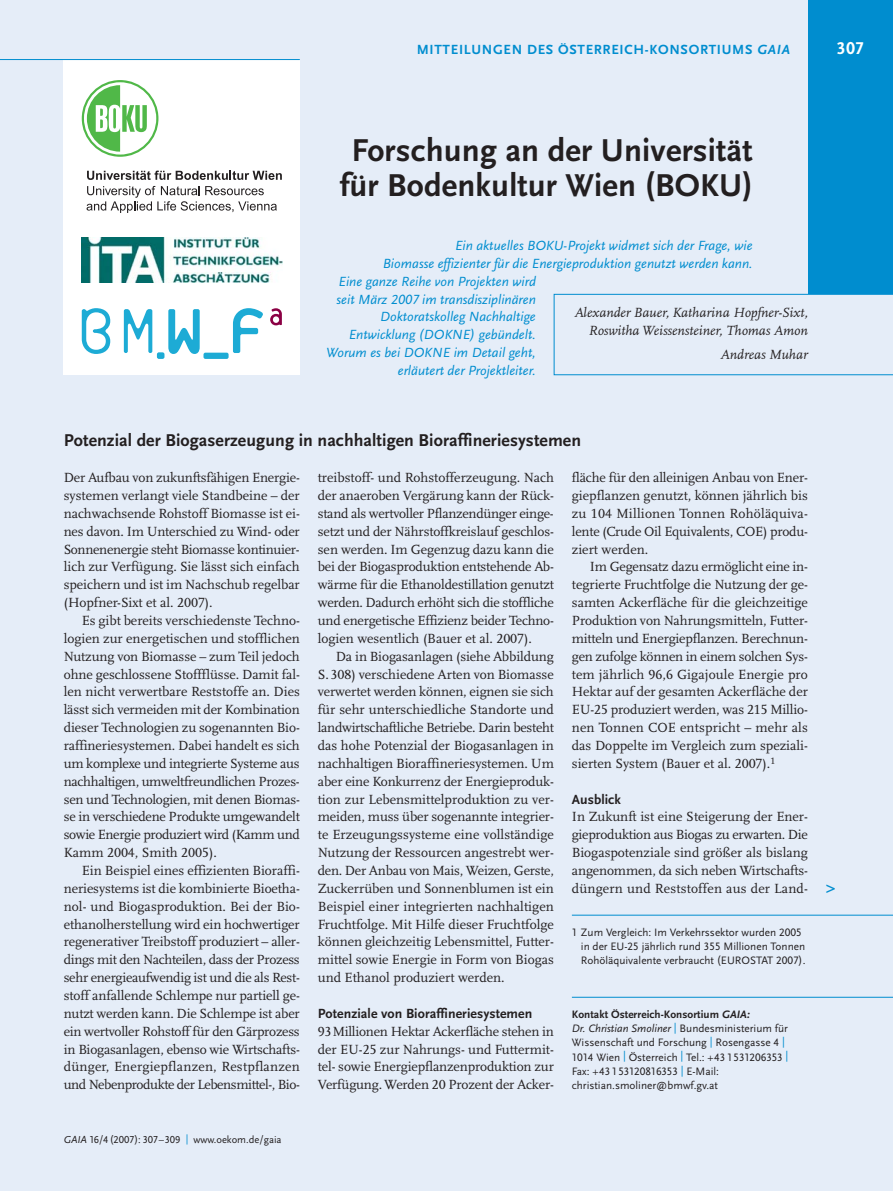
<style>
.page{position:relative;width:893px;height:1191px;background:#e5edf8}
.page>*{position:absolute;margin:0;border:0;box-sizing:border-box;transform-origin:0 0}
.t1{font:700 33px/35.7px "Scala Sans LF";letter-spacing:.005em;color:#231f20;text-align:center}
.t2{font:700 17.85px "Scala Sans LF";letter-spacing:.005em;color:#231f20}
.t3{font:700 17.85px "Scala Sans LF";color:#fff}
.t4{font:700 17.85px "Scala Sans LF";color:#008dcf}
.t5{font:13.8px/17.9px "Scala LF";letter-spacing:-.005em;color:#231f20;text-align:justify}
.t6{font:italic 13.8px "Scala Sans LF";color:#008dcf}
.t7{font:italic 13.8px/17.9px "Scala LF";color:#231f20;text-align:right}
.t8{font:700 13.8px "Scala Sans LF";letter-spacing:.005em;color:#231f20}
.t9{font:700 13.8px "Scala Sans LF";letter-spacing:.05em;color:#008dcf}
.t10{font:11.25px/14.2px "Scala Sans LF";color:#231f20}
.t11{font:10.5px "Scala Sans LF";color:#231f20}
.s1{font-style:italic}
.s2{color:#008dcf}
.s3{font-weight:700}
.s4{font-weight:700;font-style:italic}
</style>
<div class="page">
<div style="left:808px;top:0;width:85px;height:294px;background:#008dcf"></div>
<svg style="left:554px;top:294px;width:339px;height:81px"></svg>
<div style="left:64px;top:60px;width:236px;height:315px;background:#fff"></div>
<svg style="left:87px;top:171px;width:195px;height:9px"></svg>
<svg style="left:87px;top:186px;width:190px;height:27px"></svg>
<svg style="left:82px;top:80px;width:76px;height:77px"></svg>
<img style="left:82px;top:237px;width:200px;height:45px">
<svg style="left:82px;top:308px;width:28px;height:46px"></svg>
<svg style="left:124px;top:309px;width:28px;height:44px"></svg>
<div style="left:157px;top:352px;width:7px;height:7px;background:#1dabd5;border-radius:2px"></div>
<svg style="left:168px;top:309px;width:32px;height:45px"></svg>
<div style="left:203px;top:353px;width:26px;height:6px;background:#1dabd5;border-radius:2px"></div>
<svg style="left:233px;top:308px;width:30px;height:45px"></svg>
<svg style="left:270px;top:308px;width:12px;height:17px"></svg>
<hr style="left:0;top:59px;width:300px;height:1px;background:#008dcf">
<hr style="left:572px;top:997px;width:321px;height:1px;background:#008dcf">
<hr style="left:572px;top:915px;width:321px;height:1px;background:#008dcf">
<p class="t9" style="left:417px;top:44px;width:375px">MITTEILUNGEN DES ÖSTERREICH-KONSORTIUMS <span class="s1">GAIA</span></p>
<p class="t3" style="left:837px;top:41px;width:28px">307</p>
<h1 class="t1" style="left:340px;top:135px;width:414px">Forschung an der Universität für Bodenkultur Wien (BOKU)</h1>
<p class="t6" style="left:455px;top:240px;width:299px">Ein aktuelles BOKU-Projekt widmet sich der Frage, wie</p>
<p class="t6" style="left:383px;top:258px;width:371px">Biomasse effizienter für die Energieproduktion genutzt werden kann.</p>
<p class="t6" style="left:339px;top:275px;width:199px">Eine ganze Reihe von Projekten wird</p>
<p class="t6" style="left:337px;top:293px;width:201px">seit März 2007 im transdisziplinären</p>
<p class="t6" style="left:380px;top:311px;width:157px">Doktorats kolleg Nachhaltige</p>
<p class="t6" style="left:349px;top:329px;width:189px">Entwicklung (DOKNE) gebündelt.</p>
<p class="t6" style="left:326px;top:347px;width:211px">Worum es bei DOKNE im Detail geht,</p>
<p class="t6" style="left:398px;top:365px;width:140px">erläutert der Projekt leiter.</p>
<p class="t7" style="left:574px;top:305px;width:235px">Alexander Bauer, Katharina Hopfner-Sixt,<br>Roswitha Weissensteiner, Thomas Amon</p>
<p class="t7" style="left:720px;top:347px;width:89px">Andreas Muhar</p>
<p class="t2" style="left:64px;top:433px;width:519px">Potenzial der Biogaserzeugung in nachhaltigen Bioraffineriesystemen</p>
<p class="t5" style="left:64px;top:470px;width:238px">Der Aufbau von zukunftsfähigen Energie&shy;systemen verlangt viele Standbeine – der nachwachsende Rohstoff Biomasse ist ei&shy;nes davon. Im Unterschied zu Wind- oder Sonnenenergie steht Biomasse kontinuier&shy;lich zur Verfügung. Sie lässt sich einfach speichern und ist im Nachschub regelbar (Hopfner-Sixt et al. 2007).</p>
<p class="t5" style="left:64px;top:613px;width:238px;text-indent:18px">Es gibt bereits verschiedenste Techno&shy;logien zur energetischen und stofflichen Nutzung von Biomasse – zum Teil jedoch ohne geschlossene Stoffflüsse. Damit fal&shy;len nicht verwertbare Reststoffe an. Dies lässt sich vermei den mit der Kombina tion die ser Technologien zu sogenannten Bio&shy;raffineriesystemen. Dabei handelt es sich um komplexe und integrierte Systeme aus nachhaltigen, umweltfreundlichen Prozes&shy;sen und Technologien, mit denen Biomas&shy;se in verschiedene Produkte umgewandelt sowie Energie produziert wird (Kamm und Kamm 2004, Smith 2005).</p>
<p class="t5" style="left:64px;top:862px;width:238px;text-indent:18px">Ein Beispiel eines effizienten Bioraffi - ne riesystems ist die kombinierte Bioetha - nol- und Biogasproduktion. Bei der Bio&shy;ethanolherstellung wird ein hochwertiger regenerativer Treibstoff produziert – aller&shy;dings mit den Nachteilen, dass der Prozess sehr energieaufwendig ist und die als Rest&shy;stoff anfallende Schlempe nur partiell ge&shy;nutzt werden kann. Die Schlempe ist aber ein wertvoller Rohstoff für den Gärprozess in Biogasanlagen, ebenso wie Wirtschafts&shy;dünger, Energiepflanzen, Restpflanzen und Nebenprodukte der Lebensmittel-, Bio-</p>
<p class="t11" style="left:64px;top:1135px;width:219px"><span class="s1">GAIA</span> 16/4 (2007): 307–309 <span class="s2">|</span> www.oekom.de/gaia</p>
<p class="t5" style="left:318px;top:470px;width:238px">treibstoff- und Rohstofferzeugung. Nach der anaeroben Vergärung kann der Rück&shy;stand als wertvoller Pflanzendünger einge&shy;setzt und der Nährstoffkreislauf geschlos&shy;sen werden. Im Gegenzug dazu kann die bei der Biogasproduktion entstehende Ab&shy;wärme für die Ethanoldestillation genutzt werden. Dadurch erhöht sich die stoffliche und energetische Effizienz beider Techno - logien wesentlich (Bauer et al. 2007).</p>
<p class="t5" style="left:318px;top:648px;width:238px;text-indent:18px">Da in Biogasanlagen (siehe Abbildung S.308) verschiedene Arten von Biomasse verwertet werden können, eignen sie sich für sehr unterschiedliche Standorte und landwirtschaftliche Betriebe. Darin besteht das hohe Potenzial der Biogasanlagen in nachhaltigen Bioraffineriesystemen. Um aber eine Konkurrenz der Energieproduk&shy;tion zur Lebensmittelproduktion zu ver&shy;meiden, muss über sogenannte integrier&shy;te Erzeugungssysteme eine vollständige Nut zung der Ressourcen angestrebt wer&shy;den. Der Anbau von Mais, Weizen, Gerste, Zuckerrüben und Sonnenblumen ist ein Beispiel einer integrierten nachhaltigen Fruchtfolge. Mit Hilfe dieser Fruchtfolge können gleichzeitig Lebensmittel, Futter&shy;mittel sowie Energie in Form von Biogas und Ethanol produziert werden.</p>
<p class="t8" style="left:318px;top:1007px;width:216px">Potenziale von Bioraffineriesystemen</p>
<p class="t5" style="left:318px;top:1023px;width:238px">93Millio nen Hektar Ackerfläche stehen in der EU-25 zur Nahrungs- und Futtermit - tel- sowie Energiepflan zenproduktion zur Verfügung. Werden 20 Prozent der Acker-</p>
<p class="t5" style="left:572px;top:470px;width:238px">fläche für den alleinigen Anbau von Ener - gie pflan zen genutzt, können jährlich bis zu 104 Millionen Tonnen Rohöläquiva - lente (Crude Oil Equivalents, COE) produ - ziert werden.</p>
<p class="t5" style="left:572px;top:559px;width:238px;text-indent:18px">Im Gegensatz dazu ermöglicht eine in&shy;tegrierte Fruchtfolge die Nutzung der ge&shy;samten Ackerfläche für die gleichzeitige Produktion von Nahrungsmitteln, Futter&shy;mitteln und Energiepflanzen. Berechnun&shy;gen zufolge können in einem solchen Sys&shy;tem jährlich 96,6 Gigajoule Energie pro Hektar auf der gesamten Ackerfläche der EU-25 produziert werden, was 215 Millio - nen Tonnen COE entspricht – mehr als das Doppelte im Vergleich zum speziali&shy;sierten System (Bauer et al. 2007).<sup>1</sup></p>
<p class="t8" style="left:572px;top:793px;width:51px">Ausblick</p>
<p class="t5" style="left:572px;top:809px;width:238px">In Zukunft ist eine Steigerung der Ener&shy;gieproduktion aus Biogas zu erwarten. Die Biogaspotenziale sind größer als bislang angenommen, da sich neben Wirtschafts&shy;düngern und Reststoffen aus der Land -</p>
<p class="t10" style="left:581px;top:926px;width:226px;text-indent:-9px">1 Zum Vergleich: Im Verkehrssektor wurden 2005 in der EU-25 jährlich rund 355 Millionen Tonnen<br>Rohöläquivalente verbraucht (EUROSTAT 2007).</p>
<p class="t10" style="left:572px;top:1008px;width:218px"><span class="s3">Kontakt Österreich-Konsortium</span> <span class="s4">GAIA:<br></span><span class="s1">Dr. Christian Smoliner</span> <span class="s2">|</span> Bundesministerium für Wissenschaft und Forschung <span class="s2">|</span> Rosengasse 4 <span class="s2">| </span>1014 Wien <span class="s2">|</span> Österreich <span class="s2">|</span> Tel.: +43 1531206353 <span class="s2">| </span>Fax: +43153120816353 <span class="s2">|</span> E-Mail: christian.smoliner@bmwf.gv.at</p>
<p class="t4" style="left:826px;top:880px;width:11px">&gt;</p>
</div>
